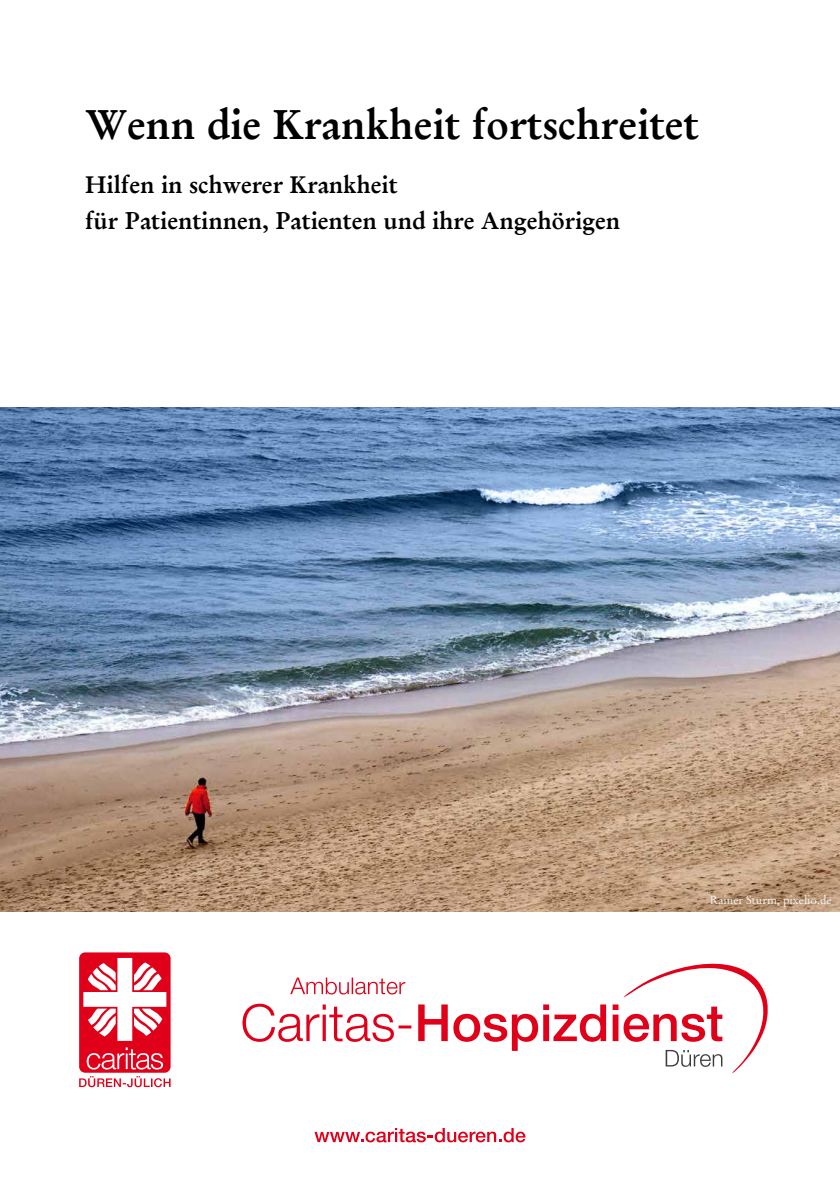
<style>
.page{position:relative;width:840px;height:1191px;background:#fff}
.page>*{position:absolute;margin:0;border:0;box-sizing:border-box;transform-origin:0 0}
.t1{font:42px "Garamond Halbfett";color:#000}
.t2{font:24.2px/36px "Garamond Halbfett";color:#000}
.t3{font:12px "Garamond Antiqua";color:#fff}
</style>
<div class="page">
<img style="left:0;top:407px;width:839px;height:504px">
<svg style="left:290px;top:977px;width:115px;height:17px"></svg>
<svg style="left:242px;top:1003px;width:169px;height:38px"></svg>
<svg style="left:418px;top:963px;width:350px;height:110px"></svg>
<svg style="left:79px;top:1076px;width:91px;height:11px"></svg>
<div style="left:79px;top:952px;width:91px;height:120px;background:#e1001a;border-radius:6px"></div>
<svg style="left:87px;top:1047px;width:76px;height:22px"></svg>
<svg style="left:83px;top:958px;width:83px;height:83px"></svg>
<svg style="left:314px;top:1128px;width:211px;height:14px"></svg>
<h1 class="t1" style="left:85px;top:99px;width:615px">Wenn die Krankheit fortschreitet</h1>
<p class="t2" style="left:85px;top:167px;width:536px">Hilfen in schwerer Krankheit<br>für Patientinnen, Patienten und ihre Angehörigen</p>
<p class="t3" style="left:709px;top:892px;width:123px">Rainer Sturm, pixelio.de</p>
</div>
